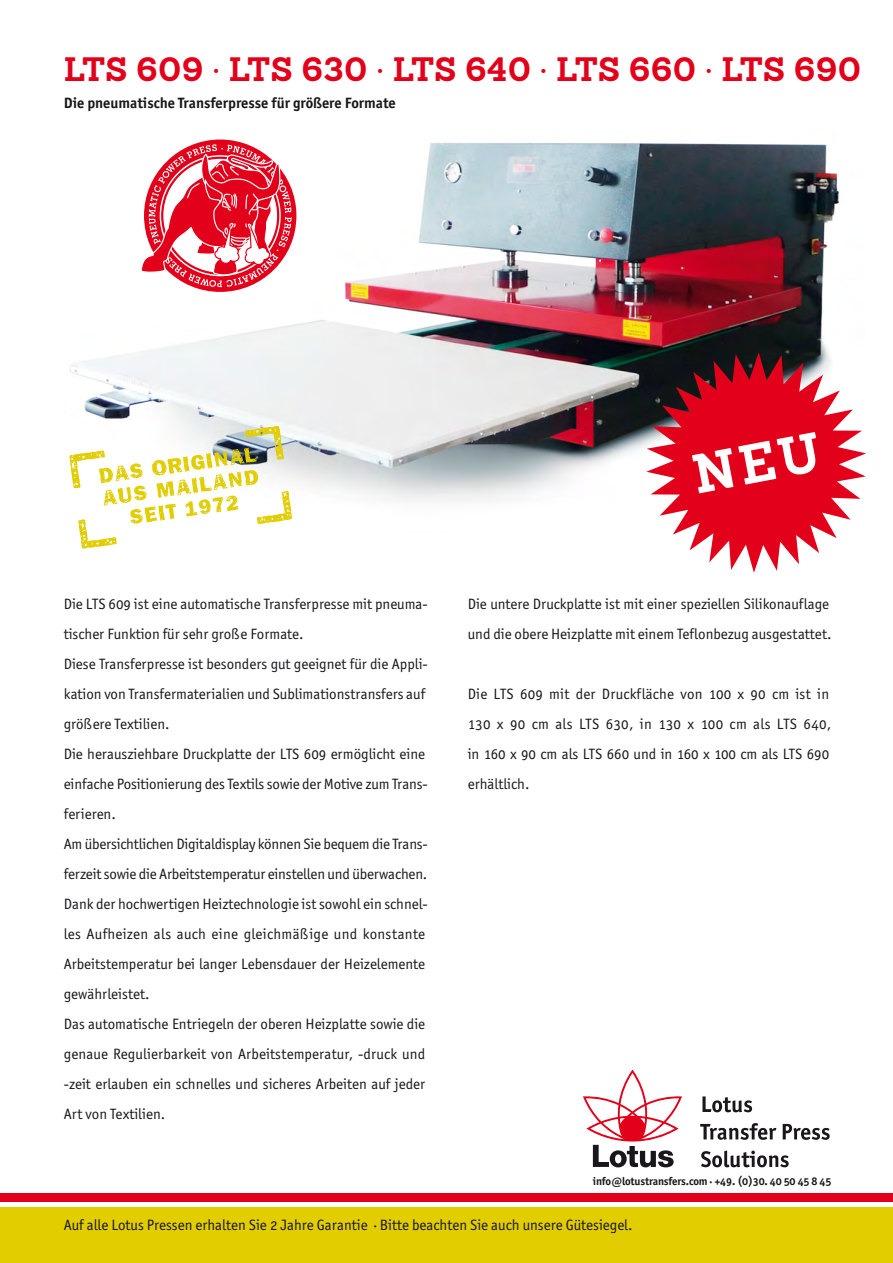
<style>
.page{position:relative;width:893px;height:1263px;background:#fff}
.page>*{position:absolute;margin:0;border:0;box-sizing:border-box;transform-origin:0 0}
.t1{font:700 33px "Sanchez";letter-spacing:.005em;color:#e2001a}
.t2{font:15px/30px "Officina San ITC Book OS";color:#1a171c}
.t3{font:15px "Officina San ITC Bold OS";color:#1a171c}
.t4{font:11.25px "Officina San ITC Bold OS";letter-spacing:-.015em;color:#1a171c}
</style>
<div class="page">
<img style="left:69px;top:139px;width:771px;height:362px">
<div style="left:0;top:1208px;width:893px;height:55px;background:#e1cd00"></div>
<div style="left:0;top:1194px;width:893px;height:8px;background:#e2001a"></div>
<svg style="left:583px;top:1069px;width:99px;height:98px"></svg>
<svg style="left:702px;top:1096px;width:50px;height:16px"></svg>
<svg style="left:700px;top:1123px;width:76px;height:17px"></svg>
<svg style="left:783px;top:1124px;width:47px;height:16px"></svg>
<svg style="left:701px;top:1150px;width:88px;height:17px"></svg>
<svg style="left:646px;top:352px;width:220px;height:221px"></svg>
<svg style="left:70px;top:426px;width:222px;height:123px"></svg>
<svg style="left:140px;top:144px;width:152px;height:143px"></svg>
<div style="left:692px;top:432px;width:130px;height:61px;background:#e2001a"></div>
<h1 class="t1" style="left:64px;top:58px;width:799px">LTS 609 · LTS 630 · LTS 640 · LTS 660 · LTS 690</h1>
<p class="t3" style="left:64px;top:98px;width:334px">Die pneumatische Transferpresse für größere Formate</p>
<p class="t2" style="left:64px;top:590px;width:366px">Die LTS 609 ist eine automatische Transferpresse mit pneuma&shy;tischer Funktion für sehr große Formate.<br>Diese Transferpresse ist besonders gut geeignet für die Appli&shy;kation von Transfermaterialien und Sublimationstransfers auf größere Textilien.<br>Die herausziehbare Druckplatte der LTS 609 ermöglicht eine einfache Positionierung des Textils sowie der Motive zum Trans&shy;ferieren.<br>Am übersichtlichen Digitaldisplay können Sie bequem die Trans&shy;ferzeit sowie die Arbeitstemperatur einstellen und überwachen.<br>Dank der hochwertigen Heiztechnologie ist sowohl ein schnel&shy;les Aufheizen als auch eine gleichmäßige und konstante Arbeitstemperatur bei langer Lebensdauer der Heizelemente gewährleistet.<br>Das automatische Entriegeln der oberen Heizplatte sowie die genaue Regulierbarkeit von Arbeitstemperatur, -druck und -zeit erlauben ein schnelles und sicheres Arbeiten auf jeder Art von Textilien.</p>
<p class="t2" style="left:468px;top:590px;width:365px">Die untere Druckplatte ist mit einer speziellen Silikonauflage und die obere Heizplatte mit einem Teflonbezug ausgestattet.</p>
<p class="t2" style="left:468px;top:680px;width:365px">Die LTS 609 mit der Druckfläche von 100 x 90 cm ist in 130 x 90 cm als LTS 630, in 130 x 100 cm als LTS 640, in 160 x 90 cm als LTS 660 und in 160 x 100 cm als LTS 690 erhältlich.</p>
<p class="t4" style="left:593px;top:1177px;width:240px">info@lotustransfers.com · +49. (0)30. 40 50 45 8 45</p>
<p class="t2" style="left:64px;top:1211px;width:570px">Auf alle Lotus Pressen erhalten Sie 2 Jahre Garantie · Bitte beachten Sie auch unsere Gütesiegel.</p>
</div>
